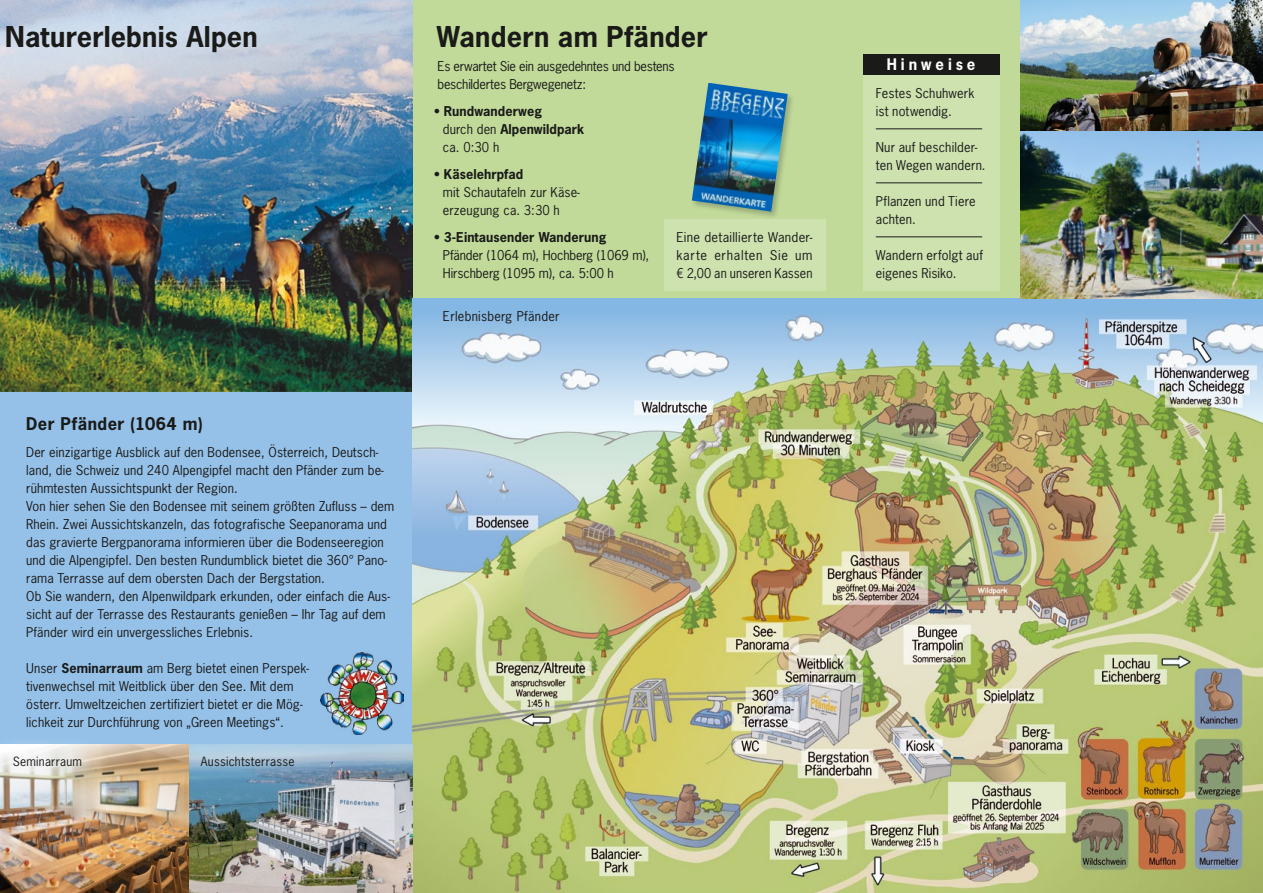
<style>
.page{position:relative;width:1263px;height:893px;background:#fff}
.page>*{position:absolute;margin:0;border:0;box-sizing:border-box;transform-origin:0 0}
.t1{font:700 27px "News Gothic Std";letter-spacing:.01em;color:#1a1a18}
.t2{font:700 16.5px "News Gothic Std";letter-spacing:.03em;color:#1a1a18}
.t3{font:700 15px "News Gothic Std";letter-spacing:.265em;color:#fff}
.t4{font:12.75px/18px "News Gothic Std";letter-spacing:.005em;color:#1a1a18}
.t5{font:12.75px/18px "News Gothic Std";letter-spacing:-.02em;color:#1a1a18}
.t6{font:700 12.75px/18px "News Gothic Std";letter-spacing:.005em;color:#1a1a18}
.t7{font:12px "News Gothic Std";letter-spacing:.02em;color:#1a1a18}
.s1{font-weight:700}
.s2{font-weight:400}
</style>
<div class="page">
<div style="left:412px;top:0;width:851px;height:893px;background:#c1da9a"></div>
<div style="left:0;top:0;width:412px;height:893px;background:#95c1e9"></div>
<img style="left:0;top:0;width:412px;height:391px">
<img style="left:412px;top:299px;width:851px;height:594px">
<img style="left:188px;top:744px;width:224px;height:149px">
<img style="left:0;top:744px;width:188px;height:149px">
<div style="left:863px;top:75px;width:136px;height:215px;background:#cee2b0"></div>
<hr style="left:876px;top:128px;width:106px;height:1px;background:#1a1a18">
<hr style="left:876px;top:182px;width:106px;height:1px;background:#1a1a18">
<hr style="left:876px;top:236px;width:106px;height:1px;background:#1a1a18">
<div style="left:863px;top:54px;width:136px;height:21px;background:#1a1a18"></div>
<img style="left:1020px;top:0;width:243px;height:299px">
<div style="left:664px;top:219px;width:161px;height:72px;background:#cee2b0"></div>
<div style="left:690px;top:81px;width:106px;height:139px;background:#1a1a18;opacity:.25"></div>
<img style="left:692px;top:83px;width:96px;height:129px">
<div style="left:0;top:734px;width:104px;height:54px;background:#fff;opacity:.75"></div>
<img style="left:320px;top:652px;width:84px;height:82px">
<h1 class="t1" style="left:5px;top:18px;width:254px">Naturerlebnis Alpen</h1>
<h1 class="t1" style="left:437px;top:18px;width:272px">Wandern am Pfänder</h1>
<p class="t2" style="left:26px;top:412px;width:178px">Der Pfänder (1064 m)</p>
<p class="t4" style="left:26px;top:443px;width:370px">Der einzigartige Ausblick auf den Bodensee, Österreich, Deutsch&shy;land, die Schweiz und 240 Alpengipfel macht den Pfänder zum be&shy;rühmtesten Aussichtspunkt der Region.<br>Von hier sehen Sie den Bodensee mit seinem größten Zufluss – dem Rhein. Zwei Aussichtskanzeln, das fotografische Seepanorama und das gravierte Bergpanorama informieren über die Bodenseeregion und die Alpengipfel. Den besten Rundumblick bietet die 360° Pano&shy;rama Terrasse auf dem obersten Dach der Bergstation.<br>Ob Sie wandern, den Alpenwildpark erkunden, oder einfach die Aus&shy;sicht auf der Terrasse des Restaurants genießen – Ihr Tag auf dem Pfänder wird ein unvergessliches Erlebnis.</p>
<p class="t4" style="left:26px;top:659px;width:284px">Unser <span class="s1">Seminarraum</span> am Berg bietet einen Perspek&shy;tivenwechsel mit Weitblick über den See. Mit dem österr. Umweltzeichen zertifiziert bietet er die Mög&shy;lichkeit zur Durchführung von „Green Meetings“.</p>
<p class="t7" style="left:13px;top:754px;width:71px">Seminarraum</p>
<p class="t7" style="left:201px;top:754px;width:95px">Aussichtsterrasse</p>
<p class="t5" style="left:437px;top:57px;width:239px">Es erwartet Sie ein ausgedehntes und bestens beschildertes Bergwegenetz:</p>
<p class="t6" style="left:443px;top:102px;width:143px;text-indent:-9px"><span class="s2">•</span> Rundwanderweg<br><span class="s2">durch den</span> Alpenwildpark <span class="s2">ca. 0:30 h</span></p>
<p class="t4" style="left:443px;top:165px;width:138px;text-indent:-9px">• <span class="s1">Käselehrpfad<br></span>mit Schautafeln zur Käse&shy;erzeugung ca. 3:30 h</p>
<p class="t4" style="left:443px;top:228px;width:208px;text-indent:-9px">• <span class="s1">3-Eintausender Wanderung<br></span>Pfänder (1064 m), Hochberg (1069 m),<br>Hirschberg (1095 m), ca. 5:00 h</p>
<p class="t4" style="left:443px;top:308px;width:118px">Erlebnisberg Pfänder</p>
<p class="t4" style="left:676px;top:228px;width:138px;text-align:justify">Eine detaillierte Wander&shy;karte erhalten Sie um € 2,00 an unseren Kassen</p>
<p class="t3" style="left:887px;top:55px;width:90px">Hinweise</p>
<p class="t4" style="left:876px;top:84px;width:100px">Festes Schuhwerk ist notwendig.</p>
<p class="t4" style="left:876px;top:138px;width:111px">Nur auf beschilder&shy;ten Wegen wandern.</p>
<p class="t4" style="left:876px;top:192px;width:101px">Pflanzen und Tiere achten.</p>
<p class="t4" style="left:876px;top:246px;width:109px">Wandern erfolgt auf eigenes Risiko.</p>
</div>
